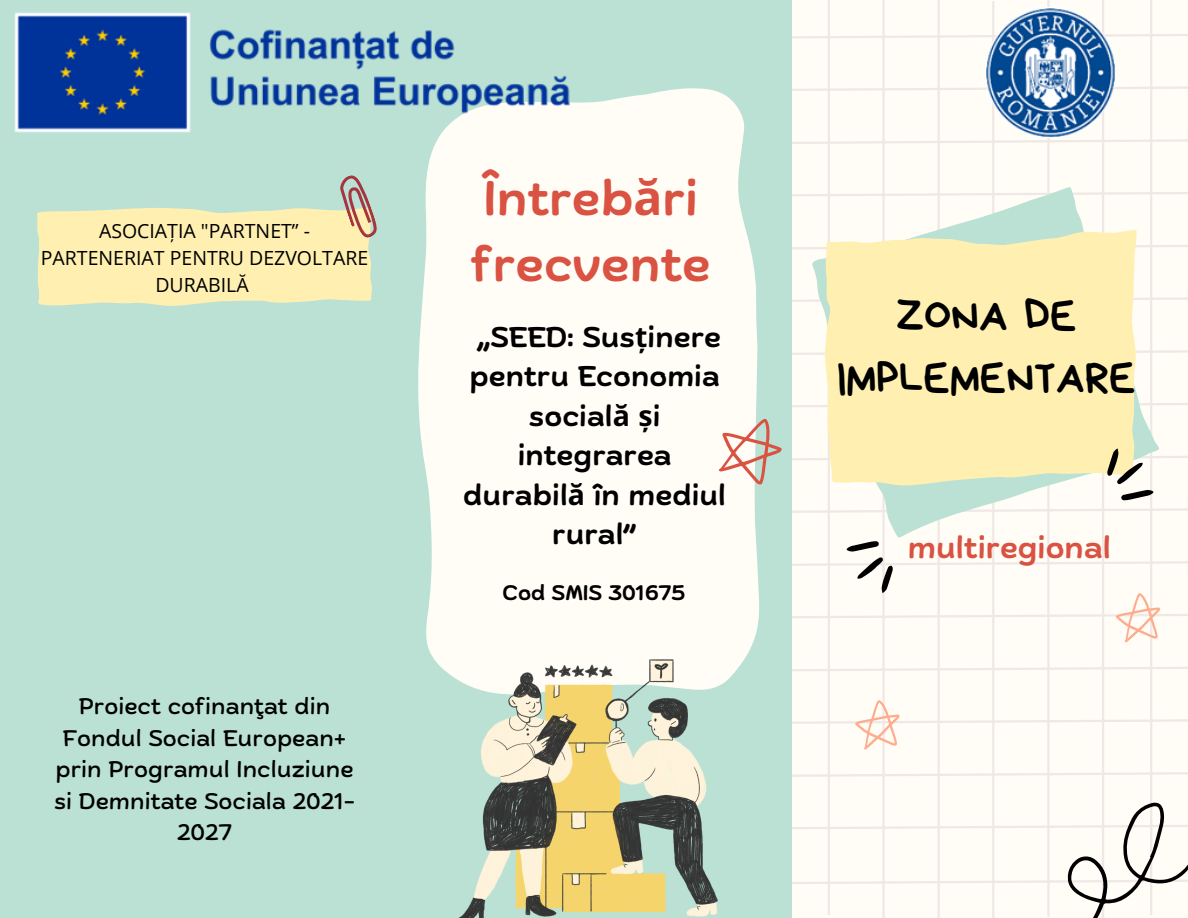
<style>
.page{position:relative;width:1188px;height:918px;background:#fffdf6}
.page>*{position:absolute;margin:0;border:0;box-sizing:border-box;transform-origin:0 0}
.t1{font:600 48px/66.3px "Biski";color:#d95242}
.t2{font:44.55px/61.7px "Bryndan Write";color:#000;text-align:center}
.t3{font:600 30px "Biski";color:#d95242}
.t4{font:600 28.5px/39.3px "Biski";color:#000;text-align:center}
.t5{font:500 22.5px/31.5px "Biski";color:#000;text-align:center}
.t6{font:600 21px "Biski";color:#000}
.t7{font:19.5px/27px "Open Sans";color:#000;text-align:center}
.s1{font-family:"Noto Sans";font-weight:700}
</style>
<div class="page">
<svg style="left:1115px;top:34px;width:73px;height:3px"></svg>
<svg style="left:1115px;top:86px;width:73px;height:3px"></svg>
<svg style="left:792px;top:138px;width:396px;height:7px"></svg>
<svg style="left:792px;top:192px;width:396px;height:4px"></svg>
<svg style="left:792px;top:245px;width:396px;height:4px"></svg>
<svg style="left:792px;top:297px;width:396px;height:5px"></svg>
<svg style="left:792px;top:350px;width:396px;height:5px"></svg>
<svg style="left:792px;top:508px;width:396px;height:5px"></svg>
<svg style="left:792px;top:666px;width:396px;height:7px"></svg>
<hr style="left:828px;top:0;width:2px;height:915px;background:#efe8e6">
<hr style="left:882px;top:0;width:3px;height:918px;background:#efe8e6">
<hr style="left:938px;top:0;width:2px;height:918px;background:#efe8e6">
<hr style="left:992px;top:1px;width:2px;height:917px;background:#efe8e6">
<hr style="left:1047px;top:0;width:3px;height:917px;background:#efe8e6">
<hr style="left:1102px;top:0;width:2px;height:918px;background:#efe8e6">
<hr style="left:1150px;top:0;width:2px;height:915px;background:#efe8e6">
<svg style="left:801px;top:175px;width:360px;height:366px"></svg>
<div style="left:0;top:0;width:792px;height:918px;background:#bae1d4"></div>
<svg style="left:824px;top:229px;width:314px;height:173px;background:#fcefb5"></svg>
<div style="left:418px;top:138px;width:341px;height:548px;background:#fffdf6"></div>
<svg style="left:792px;top:771px;width:396px;height:147px"></svg>
<svg style="left:792px;top:700px;width:396px;height:49px"></svg>
<svg style="left:792px;top:541px;width:396px;height:101px"></svg>
<svg style="left:707px;top:402px;width:481px;height:98px"></svg>
<svg style="left:37px;top:175px;width:340px;height:131px"></svg>
<svg style="left:455px;top:660px;width:262px;height:258px"></svg>
<img style="left:14px;top:7px;width:1101px;height:131px">
<h3 class="t7" style="left:41px;top:217px;width:329px">ASOCIAȚIA "PARTNET” -<br>PARTENERIAT PENTRU DEZVOLTARE<br>DURABILĂ</h3>
<h2 class="t5" style="left:54px;top:693px;width:303px">Proiect cofinanţat din<br>Fondul Social European+ prin Programul Incluziune si Demnitate Sociala 2021-<br>2027</h2>
<h4 class="t1" style="left:471px;top:169px;width:241px">Întreb<span class="s1">ă</span>ri frecvente</h4>
<p class="t4" style="left:463px;top:320px;width:264px">„SEED: Sus<span class="s1">ț</span>inere pentru Economia social<span class="s1">ă ș</span>i integrarea durabil<span class="s1">ă</span> în mediul rural”</p>
<p class="t6" style="left:503px;top:584px;width:184px">Cod SMIS 301675</p>
<p class="t2" style="left:837px;top:285px;width:300px">ZONA DE<br>IMPLEMENTARE</p>
<p class="t3" style="left:908px;top:536px;width:205px">multiregional</p>
</div>
